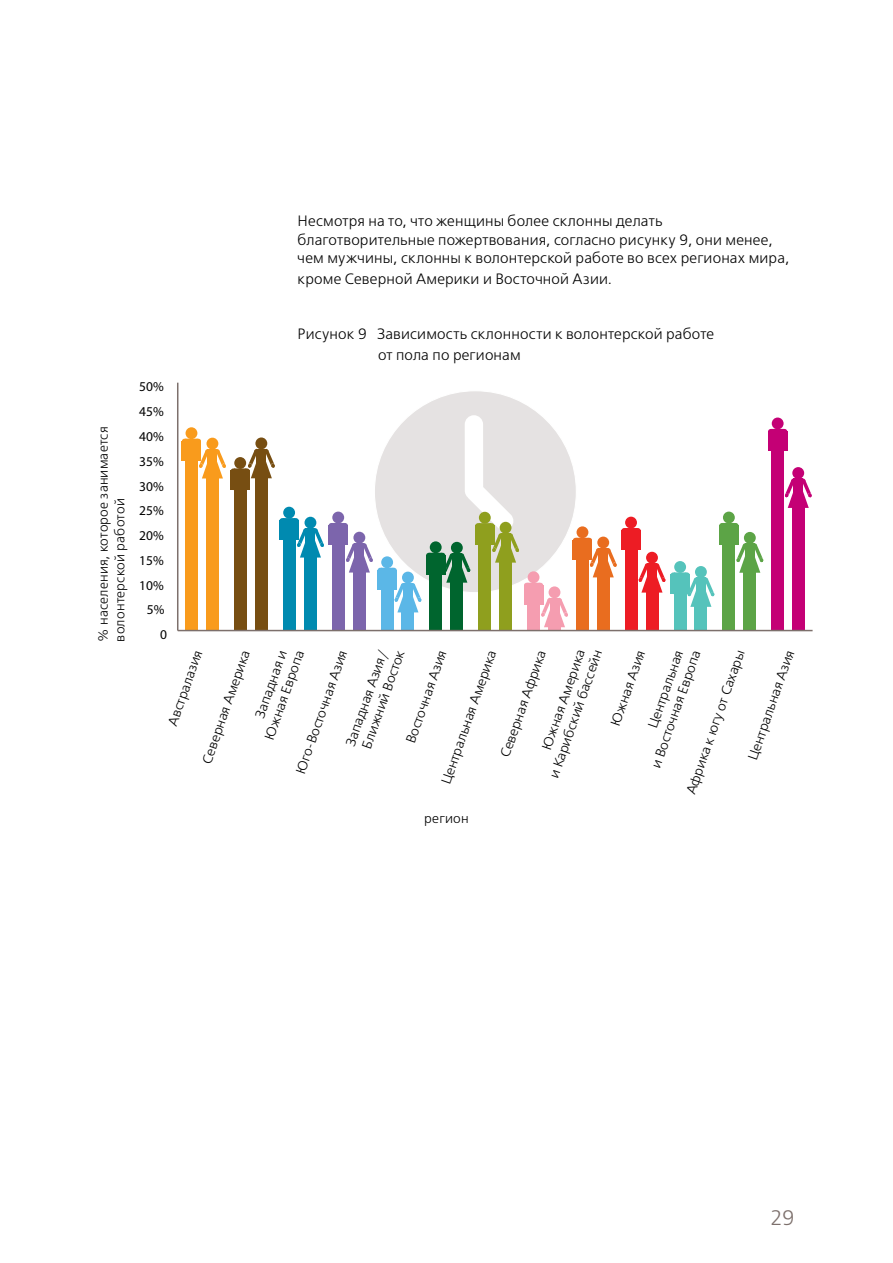
<style>
.page{position:relative;width:893px;height:1263px;background:#fff}
.page>*{position:absolute;margin:0;border:0;box-sizing:border-box;transform-origin:0 0}
.t1{font:21px "Free Set Light C";color:#7d706c}
.t2{font:15px/18.8px "Free Set Light C";letter-spacing:.01em;color:#000}
.t3{font:13.5px/16.4px "Free Set Light C";letter-spacing:.015em;color:#000}
.t4{font:13.5px "Myriad Pro";color:#000}
</style>
<div class="page">
<div style="left:374px;top:391px;width:202px;height:202px;background:#e5e2e2;border-radius:50%"></div>
<div style="left:206px;top:472px;width:13px;height:158px;background:#f99b1c"></div>
<div style="left:255px;top:472px;width:13px;height:158px;background:#774e12"></div>
<div style="left:304px;top:551px;width:12px;height:79px;background:#008ab0"></div>
<div style="left:353px;top:566px;width:12px;height:64px;background:#7c65ac"></div>
<div style="left:402px;top:605px;width:12px;height:25px;background:#5bb7e7"></div>
<div style="left:450px;top:576px;width:13px;height:54px;background:#00652e"></div>
<div style="left:499px;top:556px;width:13px;height:74px;background:#8f9f1e"></div>
<div style="left:548px;top:620px;width:13px;height:10px;background:#f59db0"></div>
<div style="left:597px;top:571px;width:12px;height:59px;background:#e96d1f"></div>
<div style="left:646px;top:586px;width:12px;height:44px;background:#ed1c24"></div>
<div style="left:695px;top:601px;width:12px;height:29px;background:#55c3bb"></div>
<div style="left:743px;top:566px;width:13px;height:64px;background:#5ca446"></div>
<div style="left:792px;top:501px;width:13px;height:129px;background:#c40075"></div>
<div style="left:186px;top:448px;width:12px;height:182px;background:#f99b1c"></div>
<div style="left:234px;top:478px;width:13px;height:152px;background:#774e12"></div>
<div style="left:283px;top:528px;width:13px;height:102px;background:#008ab0"></div>
<div style="left:332px;top:533px;width:12px;height:97px;background:#7c65ac"></div>
<div style="left:381px;top:577px;width:12px;height:53px;background:#5bb7e7"></div>
<div style="left:430px;top:562px;width:12px;height:68px;background:#00652e"></div>
<div style="left:479px;top:533px;width:12px;height:97px;background:#8f9f1e"></div>
<div style="left:527px;top:592px;width:13px;height:38px;background:#f59db0"></div>
<div style="left:576px;top:547px;width:13px;height:83px;background:#e96d1f"></div>
<div style="left:625px;top:537px;width:12px;height:93px;background:#ed1c24"></div>
<div style="left:674px;top:582px;width:12px;height:48px;background:#55c3bb"></div>
<div style="left:723px;top:533px;width:12px;height:97px;background:#5ca446"></div>
<div style="left:772px;top:438px;width:12px;height:192px;background:#c40075"></div>
<div style="left:186px;top:427px;width:11px;height:12px;background:#f99b1c;border-radius:50%"></div>
<div style="left:185px;top:439px;width:13px;height:22px;background:#f99b1c"></div>
<div style="left:182px;top:441px;width:6px;height:20px;background:#f99b1c"></div>
<div style="left:234px;top:457px;width:12px;height:12px;background:#774e12;border-radius:50%"></div>
<div style="left:234px;top:468px;width:12px;height:22px;background:#774e12"></div>
<div style="left:244px;top:470px;width:6px;height:20px;background:#774e12"></div>
<svg style="left:198px;top:439px;width:39px;height:39px"></svg>
<div style="left:231px;top:470px;width:6px;height:20px;background:#774e12"></div>
<div style="left:255px;top:437px;width:12px;height:12px;background:#774e12;border-radius:50%"></div>
<svg style="left:244px;top:448px;width:31px;height:30px"></svg>
<div style="left:283px;top:507px;width:12px;height:12px;background:#008ab0;border-radius:50%"></div>
<div style="left:283px;top:518px;width:12px;height:22px;background:#008ab0"></div>
<div style="left:280px;top:520px;width:6px;height:20px;background:#008ab0"></div>
<div style="left:332px;top:512px;width:12px;height:11px;background:#7c65ac;border-radius:50%"></div>
<div style="left:332px;top:523px;width:12px;height:22px;background:#7c65ac"></div>
<div style="left:342px;top:525px;width:6px;height:20px;background:#7c65ac"></div>
<svg style="left:293px;top:518px;width:42px;height:40px"></svg>
<div style="left:329px;top:525px;width:6px;height:20px;background:#7c65ac"></div>
<div style="left:353px;top:532px;width:12px;height:12px;background:#7c65ac;border-radius:50%"></div>
<div style="left:381px;top:556px;width:12px;height:12px;background:#5bb7e7;border-radius:50%"></div>
<div style="left:381px;top:568px;width:12px;height:22px;background:#5bb7e7"></div>
<div style="left:391px;top:570px;width:6px;height:20px;background:#5bb7e7"></div>
<svg style="left:346px;top:542px;width:38px;height:30px"></svg>
<div style="left:378px;top:570px;width:6px;height:20px;background:#5bb7e7"></div>
<div style="left:402px;top:572px;width:12px;height:11px;background:#5bb7e7;border-radius:50%"></div>
<svg style="left:394px;top:582px;width:28px;height:30px"></svg>
<div style="left:430px;top:541px;width:12px;height:12px;background:#00652e;border-radius:50%"></div>
<div style="left:429px;top:553px;width:13px;height:22px;background:#00652e"></div>
<div style="left:426px;top:555px;width:6px;height:20px;background:#00652e"></div>
<div style="left:528px;top:571px;width:11px;height:12px;background:#f59db0;border-radius:50%"></div>
<div style="left:527px;top:583px;width:13px;height:22px;background:#f59db0"></div>
<div style="left:537px;top:585px;width:6px;height:20px;background:#f59db0"></div>
<svg style="left:439px;top:415px;width:91px;height:172px"></svg>
<div style="left:524px;top:585px;width:6px;height:20px;background:#f59db0"></div>
<div style="left:549px;top:586px;width:11px;height:12px;background:#f59db0;border-radius:50%"></div>
<svg style="left:541px;top:597px;width:27px;height:30px"></svg>
<div style="left:577px;top:526px;width:11px;height:12px;background:#e96d1f;border-radius:50%"></div>
<div style="left:576px;top:538px;width:13px;height:22px;background:#e96d1f"></div>
<div style="left:573px;top:540px;width:6px;height:20px;background:#e96d1f"></div>
<div style="left:597px;top:537px;width:12px;height:11px;background:#e96d1f;border-radius:50%"></div>
<svg style="left:589px;top:538px;width:28px;height:39px"></svg>
<div style="left:625px;top:517px;width:12px;height:11px;background:#ed1c24;border-radius:50%"></div>
<div style="left:625px;top:528px;width:12px;height:22px;background:#ed1c24"></div>
<div style="left:634px;top:530px;width:6px;height:20px;background:#ed1c24"></div>
<div style="left:621px;top:530px;width:6px;height:20px;background:#ed1c24"></div>
<div style="left:646px;top:552px;width:12px;height:12px;background:#ed1c24;border-radius:50%"></div>
<div style="left:674px;top:561px;width:12px;height:12px;background:#55c3bb;border-radius:50%"></div>
<div style="left:674px;top:572px;width:12px;height:22px;background:#55c3bb"></div>
<svg style="left:638px;top:562px;width:39px;height:31px"></svg>
<div style="left:671px;top:574px;width:6px;height:20px;background:#55c3bb"></div>
<div style="left:695px;top:566px;width:12px;height:12px;background:#55c3bb;border-radius:50%"></div>
<svg style="left:684px;top:572px;width:31px;height:35px"></svg>
<div style="left:723px;top:512px;width:12px;height:11px;background:#5ca446;border-radius:50%"></div>
<div style="left:722px;top:523px;width:13px;height:22px;background:#5ca446"></div>
<div style="left:732px;top:525px;width:6px;height:20px;background:#5ca446"></div>
<div style="left:719px;top:525px;width:6px;height:20px;background:#5ca446"></div>
<div style="left:744px;top:532px;width:12px;height:12px;background:#5ca446;border-radius:50%"></div>
<svg style="left:736px;top:542px;width:27px;height:31px"></svg>
<div style="left:772px;top:417px;width:12px;height:12px;background:#c40075;border-radius:50%"></div>
<div style="left:771px;top:429px;width:13px;height:22px;background:#c40075"></div>
<div style="left:781px;top:431px;width:6px;height:20px;background:#c40075"></div>
<div style="left:768px;top:431px;width:6px;height:20px;background:#c40075"></div>
<div style="left:792px;top:467px;width:12px;height:12px;background:#c40075;border-radius:50%"></div>
<svg style="left:785px;top:478px;width:27px;height:30px"></svg>
<hr style="left:178px;top:630px;width:635px;height:1px;background:#7d706c">
<hr style="left:177px;top:383px;width:1px;height:247px;background:#7d706c">
<p class="t3" style="left:96px;top:642px;width:217px;rotate:-90deg">% населения, которое занимается волонтерской работой</p>
<p class="t4" style="left:139px;top:378px;width:26px">50%</p>
<p class="t4" style="left:139px;top:403px;width:26px">45%</p>
<p class="t4" style="left:139px;top:428px;width:26px">40%</p>
<p class="t4" style="left:139px;top:453px;width:26px">35%</p>
<p class="t4" style="left:139px;top:478px;width:26px">30%</p>
<p class="t4" style="left:139px;top:502px;width:26px">25%</p>
<p class="t4" style="left:139px;top:527px;width:26px">20%</p>
<p class="t4" style="left:139px;top:552px;width:26px">15%</p>
<p class="t4" style="left:139px;top:577px;width:26px">10%</p>
<p class="t4" style="left:147px;top:602px;width:19px">5%</p>
<p class="t4" style="left:160px;top:626px;width:8px">0</p>
<p class="t2" style="left:298px;top:212px;width:493px">Несмотря на то, что женщины более склонны делать благотворительные пожертвования, согласно рисунку 9, они менее, чем мужчины, склонны к волонтерской работе во всех регионах мира,</p>
<p class="t2" style="left:298px;top:271px;width:316px">кроме Северной Америки и Восточной Азии.</p>
<p class="t2" style="left:378px;top:324px;width:338px;line-height:21px;text-indent:-80px">Рисунок 9 Зависимость склонности к волонтерской работе от пола по регионам</p>
<p class="t3" style="left:247px;top:732px;width:96px;text-indent:18px;rotate:-71deg">Западная и<br>Южная Европа</p>
<p class="t3" style="left:343px;top:743px;width:108px;rotate:-71deg">Западная Азия/<br>Ближний Восток</p>
<p class="t3" style="left:633px;top:760px;width:125px;text-indent:36px;rotate:-71deg">Центральная и Восточная Европа</p>
<p class="t3" style="left:531px;top:770px;width:136px;text-indent:24px;rotate:-71deg">Южная Америка и Карибский бассейн</p>
<p class="t3" style="left:439px;top:781px;width:143px;rotate:-71deg">Центральная Америка</p>
<p class="t3" style="left:498px;top:754px;width:114px;rotate:-71deg">Северная Африка</p>
<p class="t3" style="left:608px;top:723px;width:81px;rotate:-71deg">Южная Азия</p>
<p class="t3" style="left:684px;top:791px;width:153px;rotate:-71deg">Африка к югу от Сахары</p>
<p class="t3" style="left:745px;top:757px;width:117px;rotate:-71deg">Центральная Азия</p>
<p class="t3" style="left:165px;top:723px;width:81px;rotate:-71deg">Австралазия</p>
<p class="t3" style="left:200px;top:761px;width:121px;rotate:-71deg">Северная Америка</p>
<p class="t3" style="left:293px;top:771px;width:131px;rotate:-71deg">Юго-Восточная Азия</p>
<p class="t3" style="left:403px;top:740px;width:99px;rotate:-71deg">Восточная Азия</p>
<p class="t3" style="left:424px;top:811px;width:46px">регион</p>
<h1 class="t1" style="left:770px;top:1206px;width:26px">29</h1>
</div>
